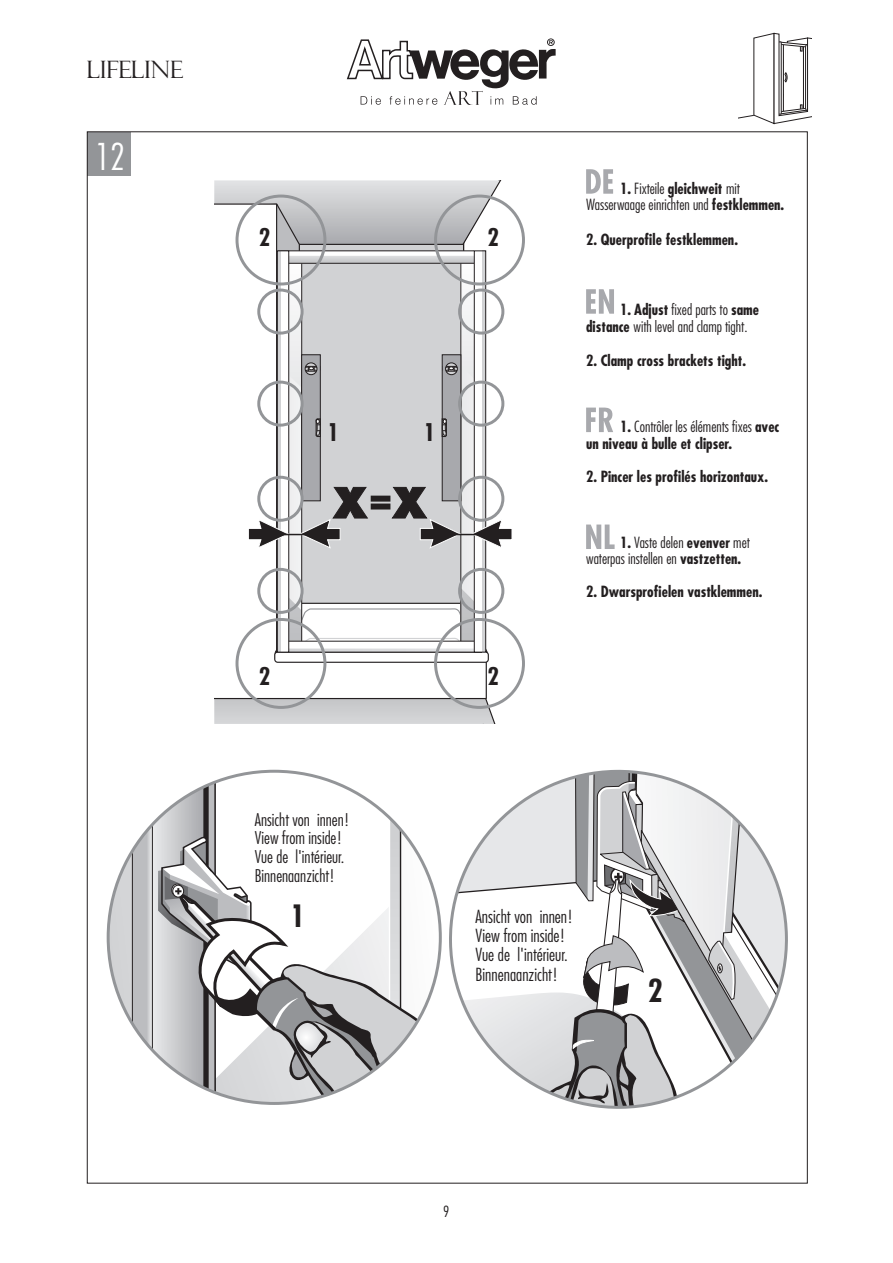
<style>
.page{position:relative;width:893px;height:1263px;background:#fff}
.page>*{position:absolute;margin:0;border:0;box-sizing:border-box;transform-origin:0 0}
.t1{font:300 condensed 36px "Futura Std";color:#fff}
.t2{font:700 condensed 30.75px "Futura Std";color:#231f20}
.t3{font:700 condensed 30px "Futura Std";color:#231f20}
.t4{font:24px "Felix Titling";color:#231f20}
.t5{font:700 condensed 23.7px "Futura Std";color:#231f20}
.t6{font:300 condensed 17.55px/19.4px "Futura Std";color:#231f20}
.t7{font:300 condensed 17.1px/18.8px "Futura Std";color:#231f20}
.t8{font:300 condensed 15px/16.5px "Futura Std";color:#231f20}
.t9{font:700 condensed 15px/16.5px "Futura Std";color:#231f20}
.s1{font-weight:700}
.s2{font-weight:300}
</style>
<div class="page">
<div style="left:87px;top:132px;width:44px;height:44px;background:#939598"></div>
<svg style="left:347px;top:38px;width:209px;height:67px"></svg>
<svg style="left:739px;top:32px;width:73px;height:93px"></svg>
<svg style="left:214px;top:180px;width:311px;height:544px"></svg>
<div style="left:236px;top:195px;width:90px;height:90px;border:3px solid #939598;border-radius:50%"></div>
<div style="left:434px;top:195px;width:91px;height:90px;border:3px solid #939598;border-radius:50%"></div>
<div style="left:236px;top:618px;width:90px;height:91px;border:3px solid #939598;border-radius:50%"></div>
<div style="left:434px;top:618px;width:91px;height:91px;border:3px solid #939598;border-radius:50%"></div>
<div style="left:458px;top:289px;width:46px;height:46px;border:3px solid #939598;border-radius:50%"></div>
<div style="left:458px;top:381px;width:46px;height:46px;border:3px solid #939598;border-radius:50%"></div>
<div style="left:458px;top:476px;width:46px;height:46px;border:3px solid #939598;border-radius:50%"></div>
<div style="left:458px;top:568px;width:46px;height:46px;border:3px solid #939598;border-radius:50%"></div>
<div style="left:257px;top:289px;width:47px;height:46px;border:3px solid #939598;border-radius:50%"></div>
<div style="left:257px;top:381px;width:47px;height:46px;border:3px solid #939598;border-radius:50%"></div>
<div style="left:257px;top:476px;width:47px;height:46px;border:3px solid #939598;border-radius:50%"></div>
<div style="left:257px;top:568px;width:47px;height:46px;border:3px solid #939598;border-radius:50%"></div>
<svg style="left:108px;top:771px;width:332px;height:332px;background:#cbccce"></svg>
<svg style="left:132px;top:771px;width:308px;height:332px"></svg>
<svg style="left:449px;top:769px;width:339px;height:340px"></svg>
<svg style="left:586px;top:169px;width:27px;height:25px"></svg>
<svg style="left:586px;top:289px;width:28px;height:25px"></svg>
<svg style="left:586px;top:524px;width:29px;height:25px"></svg>
<svg style="left:586px;top:408px;width:27px;height:24px"></svg>
<h3 class="t4" style="left:87px;top:56px;width:97px">LIFELINE</h3>
<h1 class="t1" style="left:95px;top:135px;width:31px">12</h1>
<h3 class="t5" style="left:259px;top:223px;width:13px">2</h3>
<h3 class="t5" style="left:488px;top:223px;width:13px">2</h3>
<h3 class="t5" style="left:327px;top:417px;width:13px">1</h3>
<h3 class="t5" style="left:424px;top:417px;width:13px">1</h3>
<h3 class="t5" style="left:259px;top:661px;width:13px">2</h3>
<h3 class="t5" style="left:488px;top:661px;width:13px">2</h3>
<p class="t8" style="left:586px;top:180px;width:200px;text-indent:34px"><span class="s1">1.</span> Fixteile <span class="s1">gleichweit</span> mit<br>Wasserwaage einrichten und <span class="s1">festklemmen.</span></p>
<p class="t9" style="left:586px;top:231px;width:153px">2. Querprofile festklemmen.</p>
<p class="t8" style="left:586px;top:302px;width:174px;text-indent:34px"><span class="s1">1. Adjust</span> fixed parts to <span class="s1">same distance</span> with level and clamp tight.</p>
<p class="t9" style="left:586px;top:353px;width:161px">2. Clamp cross brackets tight.</p>
<p class="t9" style="left:586px;top:419px;width:195px;text-indent:34px">1. <span class="s2">Contrôler les éléments fixes</span> avec un niveau à bulle et clipser.</p>
<p class="t9" style="left:586px;top:468px;width:184px">2. Pincer les profilés horizontaux.</p>
<p class="t8" style="left:586px;top:534px;width:165px;text-indent:34px"><span class="s1">1.</span> Vaste delen <span class="s1">evenver</span> met waterpas instellen en <span class="s1">vastzetten.</span></p>
<p class="t9" style="left:586px;top:584px;width:178px">2. Dwarsprofielen vastklemmen.</p>
<p class="t7" style="left:255px;top:810px;width:96px">Ansicht von innen!<br>View from inside!<br>Vue de l'intérieur.<br>Binnenaanzicht!</p>
<h3 class="t3" style="left:291px;top:897px;width:16px">1</h3>
<p class="t6" style="left:476px;top:906px;width:99px">Ansicht von innen!<br>View from inside!<br>Vue de l'intérieur.<br>Binnenaanzicht!</p>
<h2 class="t2" style="left:648px;top:972px;width:17px">2</h2>
<p class="t8" style="left:443px;top:1203px;width:8px">9</p>
</div>
